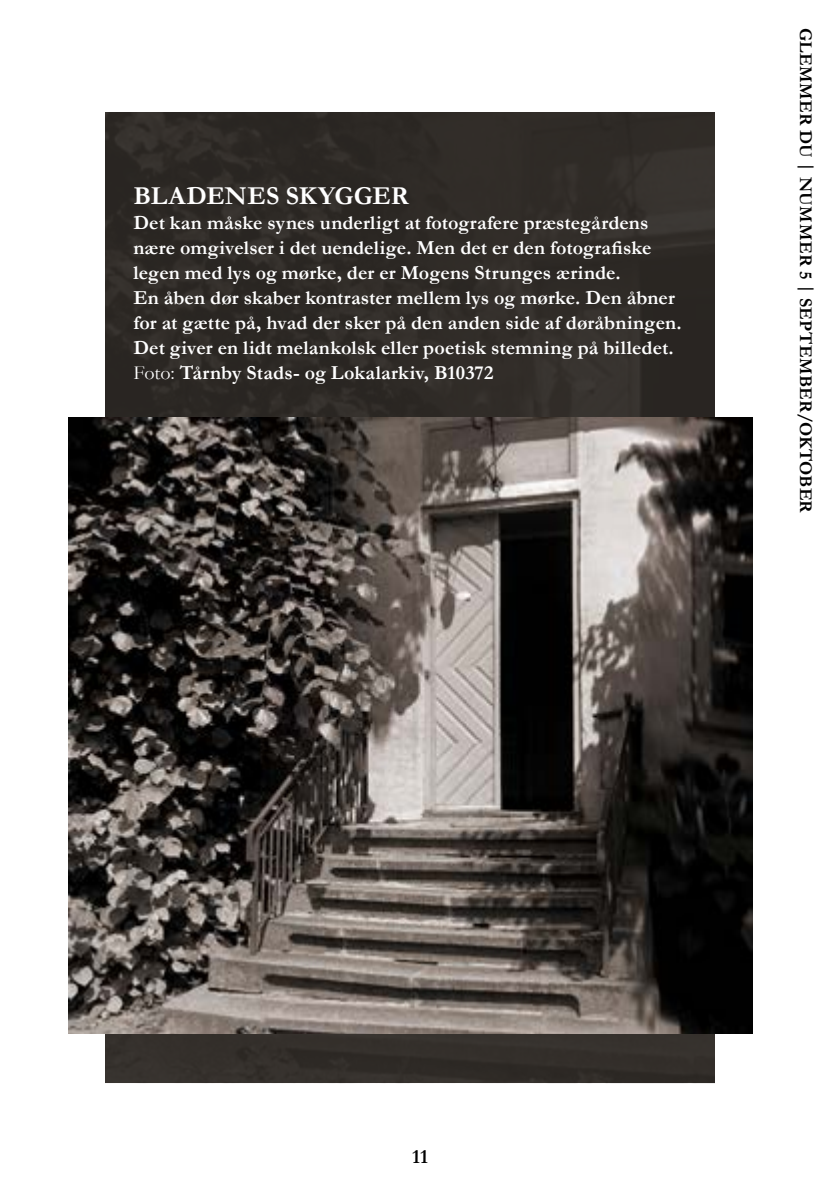
<style>
.page{position:relative;width:840px;height:1191px;background:#fff}
.page>*{position:absolute;margin:0;border:0;box-sizing:border-box;transform-origin:0 0}
.Billedtekst{font:700 26px "Garamond";letter-spacing:.005em;color:#fff}
.Billedtekst-2{font:700 20px/25px "Garamond";letter-spacing:.005em;color:#fff}
.t1{font:700 20px "Garamond";color:#000}
.t2{font:700 18px "Garamond";letter-spacing:.005em;color:#000}
.s1{font-weight:400}
</style>
<div class="page">
<img style="left:106px;top:113px;width:608px;height:970px">
<img style="left:69px;top:418px;width:682px;height:616px">
<p class="Billedtekst" style="left:133px;top:178px;width:277px">BLADENES SKYGGER</p>
<p class="Billedtekst-2" style="left:133px;top:211px;width:519px">Det kan måske synes underligt at fotografere præstegårdens nære omgivelser i det uendelige. Men det er den fotografiske legen med lys og mørke, der er Mogens Strunges ærinde.</p>
<p class="Billedtekst-2" style="left:133px;top:286px;width:549px">En åben dør skaber kontraster mellem lys og mørke. Den åbner for at gætte på, hvad der sker på den anden side af døråbningen.<br>Det giver en lidt melankolsk eller poetisk stemning på billedet.</p>
<p class="Billedtekst-2" style="left:133px;top:361px;width:361px"><span class="s1">Foto:</span> Tårnby Stads- og Lokalarkiv, B10372</p>
<p class="t2" style="left:817px;top:27px;width:487px;rotate:90deg">GLEMMER DU | NUMMER 5 | SEPTEMBER/OKTOBER</p>
<p class="t1" style="left:412px;top:1143px;width:17px">11</p>
</div>
